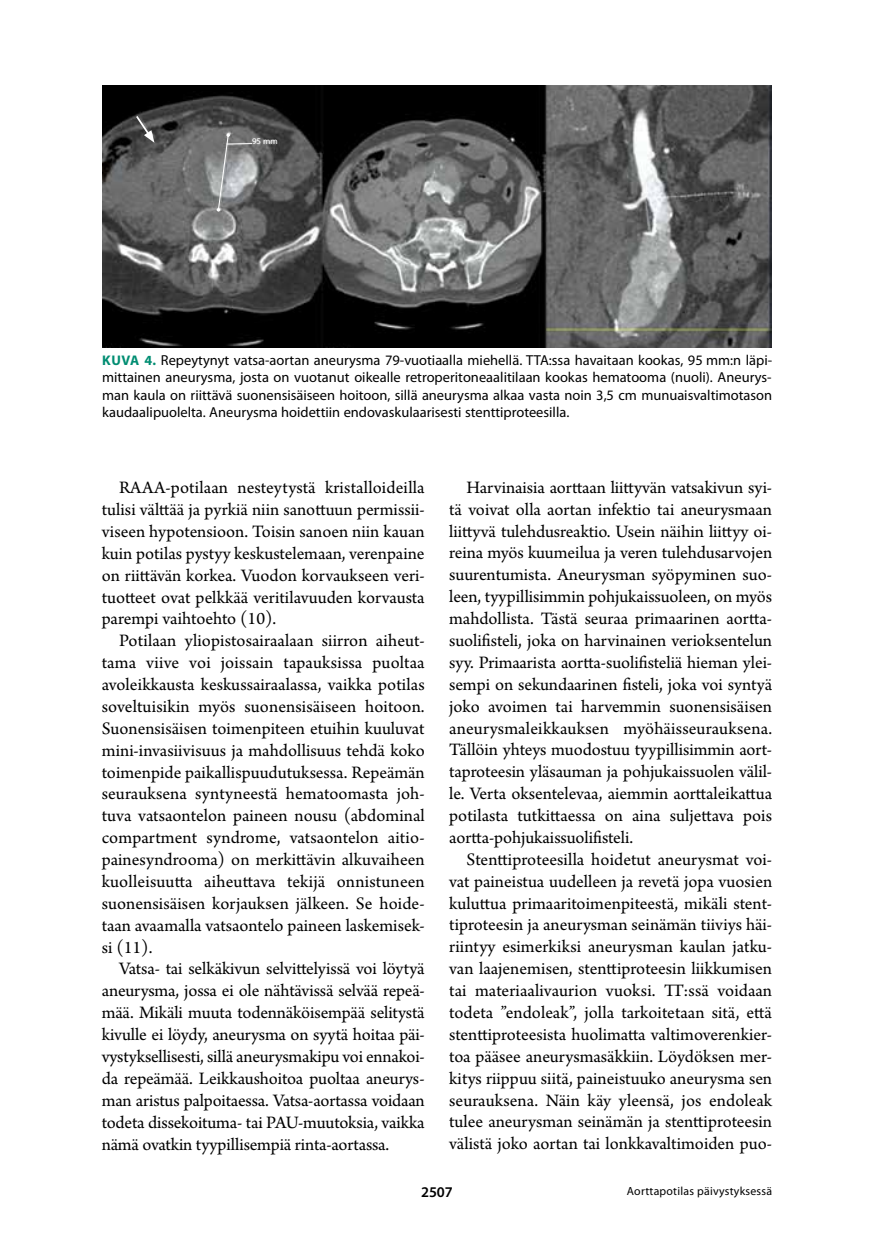
<style>
.page{position:relative;width:874px;height:1241px;background:#fff}
.page>*{position:absolute;margin:0;border:0;box-sizing:border-box;transform-origin:0 0}
.t1{font:18.38px/21.9px "Arno Pro";letter-spacing:-.005em;color:#000;text-align:justify}
.t2{font:600 14.88px "Myriad Pro";color:#000}
.t3{font:14.35px/17.5px "Myriad Pro";color:#000;text-align:justify}
.t4{font:11.9px "Myriad Pro";letter-spacing:.02em;color:#000}
.t5{font:8.75px "Myriad Pro";color:#fff}
.s1{font-weight:700;font-size:14px;color:#008d72}
</style>
<div class="page">
<img style="left:102px;top:86px;width:669px;height:261px">
<svg style="left:134px;top:114px;width:20px;height:29px"></svg>
<svg style="left:216px;top:133px;width:36px;height:78px"></svg>
<p class="t5" style="left:252px;top:135px;width:27px">95 mm</p>
<p class="t3" style="left:102px;top:351px;width:671px"><span class="s1">KUVA 4.</span> Repeytynyt vatsa-aortan aneurysma 79-vuotiaalla miehellä. TTA:ssa havaitaan kookas, 95 mm:n läpi&shy;mittainen aneurysma, josta on vuotanut oikealle retroperitoneaalitilaan kookas hematooma (nuoli). Aneurys&shy;man kaula on riittävä suonensisäiseen hoitoon, sillä aneurysma alkaa vasta noin 3,5 cm munuaisvaltimotason kaudaalipuolelta. Aneurysma hoidettiin endovaskulaarisesti stenttiproteesilla.</p>
<p class="t1" style="left:449px;top:477px;width:324px;text-indent:17px">Harvinaisia aorttaan liittyvän vatsakivun syi&shy;tä voivat olla aortan infektio tai aneurysmaan liittyvä tulehdusreaktio. Usein näihin liittyy oi&shy;reina myös kuumeilua ja veren tulehdusarvojen suurentumista. Aneurysman syöpyminen suo&shy;leen, tyypillisimmin pohjukaissuoleen, on myös mahdollista. Tästä seuraa primaarinen aortta&shy;suolifisteli, joka on harvinainen verioksentelun syy. Primaarista aortta-suolifisteliä hieman ylei&shy;sempi on sekundaarinen fisteli, joka voi syntyä joko avoimen tai harvemmin suonensisäisen aneurysmaleikkauksen myöhäisseurauksena.<br>Tällöin yhteys muodostuu tyypillisimmin aort&shy;taproteesin yläsauman ja pohjukaissuolen välil&shy;le. Verta oksentelevaa, aiemmin aorttaleikattua potilasta tutkittaessa on aina suljettava pois aortta-pohjukaissuolifisteli.</p>
<p class="t1" style="left:449px;top:849px;width:324px;text-indent:17px">Stenttiproteesilla hoidetut aneurysmat voi&shy;vat paineistua uudelleen ja revetä jopa vuosien kuluttua primaaritoimenpiteestä, mikäli stent&shy;tiproteesin ja aneurysman seinämän tiiviys häi&shy;riintyy esimerkiksi aneurysman kaulan jatku&shy;van laajenemisen, stenttiproteesin liikkumisen tai materiaalivaurion vuoksi. TT:ssä voidaan todeta ”endoleak”, jolla tarkoitetaan sitä, että stenttiproteesista huolimatta valtimoverenkier&shy;toa pääsee aneurysmasäkkiin. Löydöksen mer&shy;kitys riippuu siitä, paineistuuko aneurysma sen seurauksena. Näin käy yleensä, jos endoleak tulee aneurysman seinämän ja stenttiproteesin välistä joko aortan tai lonkkavaltimoiden puo-</p>
<p class="t4" style="left:626px;top:1183px;width:147px">Aorttapotilas päivystyksessä</p>
<p class="t1" style="left:102px;top:477px;width:324px;text-indent:17px">RAAA-potilaan nesteytystä kristalloideilla tulisi välttää ja pyrkiä niin sanottuun permissii&shy;viseen hypotensioon. Toisin sanoen niin kauan kuin potilas pystyy keskustelemaan, verenpaine on riittävän korkea. Vuodon korvaukseen veri&shy;tuotteet ovat pelkkää veritilavuuden korvausta parempi vaihtoehto (10).</p>
<p class="t1" style="left:102px;top:630px;width:324px;text-indent:17px">Potilaan yliopistosairaalaan siirron aiheut&shy;tama viive voi joissain tapauksissa puoltaa avoleikkausta keskussairaalassa, vaikka potilas soveltuisikin myös suonensisäiseen hoitoon.<br>Suonensisäisen toimenpiteen etuihin kuuluvat mini-invasiivisuus ja mahdollisuus tehdä koko toimenpide paikallispuudutuksessa. Repeämän seurauksena syntyneestä hematoomasta joh&shy;tuva vatsaontelon paineen nousu (abdominal compartment syndrome, vatsaontelon aitio&shy;painesyndrooma) on merkittävin alkuvaiheen kuolleisuutta aiheuttava tekijä onnistuneen suonensisäisen korjauksen jälkeen. Se hoide&shy;taan avaamalla vatsaontelo paineen laskemisek&shy;si (11).</p>
<p class="t1" style="left:102px;top:958px;width:324px;text-indent:17px">Vatsa- tai selkäkivun selvittelyissä voi löytyä aneurysma, jossa ei ole nähtävissä selvää repeä&shy;mää. Mikäli muuta todennäköisempää selitystä kivulle ei löydy, aneurysma on syytä hoitaa päi&shy;vystyksellisesti, sillä aneurysmakipu voi ennakoi&shy;da repeämää. Leikkaushoitoa puoltaa aneurys&shy;man aristus palpoitaessa. Vatsa-aortassa voidaan todeta dissekoituma- tai PAU-muutoksia, vaikka nämä ovatkin tyypillisempiä rinta-aortassa.</p>
<p class="t2" style="left:421px;top:1182px;width:33px">2507</p>
</div>
